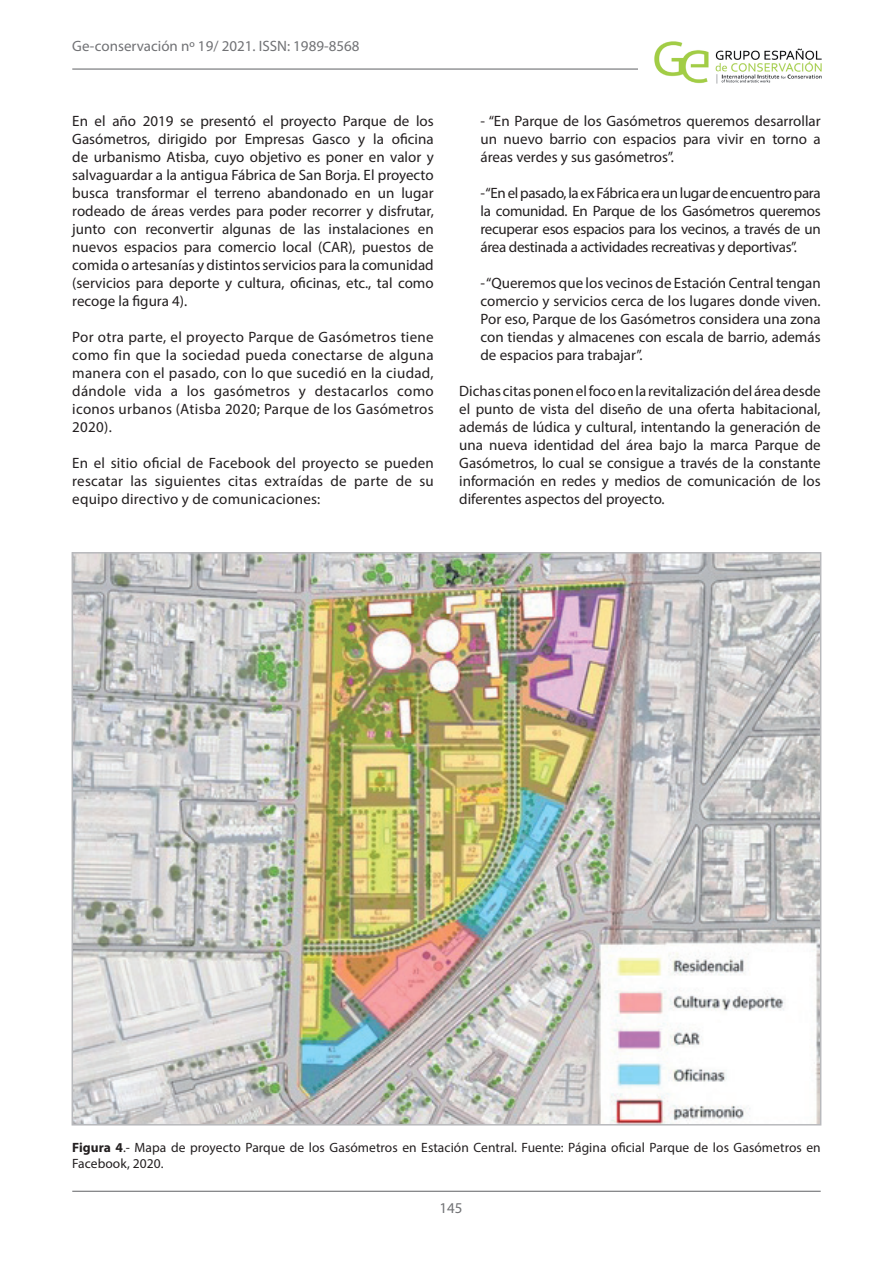
<style>
.page{position:relative;width:893px;height:1263px;background:#fff}
.page>*{position:absolute;margin:0;border:0;box-sizing:border-box;transform-origin:0 0}
.t1{font:15px/18px "Myriad Pro";color:#231f20;text-align:justify}
.t2{font:15px "Myriad Pro";color:#717275}
.t3{font:13.5px/16.5px "Myriad Pro";letter-spacing:.005em;color:#231f20}
.s1{font-weight:700}
</style>
<div class="page">
<hr style="left:72px;top:68px;width:567px;height:2px;background:#717275">
<hr style="left:72px;top:1191px;width:749px;height:1px;background:#717275">
<img style="left:654px;top:41px;width:168px;height:43px">
<img style="left:75px;top:555px;width:743px;height:567px">
<p class="t2" style="left:72px;top:37px;width:289px">Ge-conservación nº 19/ 2021. ISSN: 1989-8568</p>
<p class="t1" style="left:72px;top:112px;width:363px">En el año 2019 se presentó el proyecto Parque de los Gasómetros, dirigido por Empresas Gasco y la oficina de urbanismo Atisba, cuyo objetivo es poner en valor y salvaguardar a la antigua Fábrica de San Borja. El proyecto busca transformar el terreno abandonado en un lugar rodeado de áreas verdes para poder recorrer y disfrutar, junto con reconvertir algunas de las instalaciones en nuevos espacios para comercio local (CAR), puestos de comida o artesanías y distintos servicios para la comunidad (servicios para deporte y cultura, oficinas, etc., tal como recoge la figura 4).</p>
<p class="t1" style="left:72px;top:328px;width:363px">Por otra parte, el proyecto Parque de Gasómetros tiene como fin que la sociedad pueda conectarse de alguna manera con el pasado, con lo que sucedió en la ciudad, dándole vida a los gasómetros y destacarlos como iconos urbanos (Atisba 2020; Parque de los Gasómetros 2020).</p>
<p class="t1" style="left:72px;top:454px;width:363px">En el sitio oficial de Facebook del proyecto se pueden rescatar las siguientes citas extraídas de parte de su equipo directivo y de comunicaciones:</p>
<p class="t1" style="left:480px;top:112px;width:342px">- “En Parque de los Gasómetros queremos desarrollar un nuevo barrio con espacios para vivir en torno a áreas verdes y sus gasómetros”.</p>
<p class="t1" style="left:480px;top:184px;width:342px">- “En el pasado, la ex Fábrica era un lugar de encuentro para la comunidad. En Parque de los Gasómetros queremos recuperar esos espacios para los vecinos, a través de un área destinada a actividades recreativas y deportivas”.</p>
<p class="t1" style="left:480px;top:274px;width:342px">- “Queremos que los vecinos de Estación Central tengan comercio y servicios cerca de los lugares donde viven.<br>Por eso, Parque de los Gasómetros considera una zona con tiendas y almacenes con escala de barrio, además de espacios para trabajar”.</p>
<p class="t1" style="left:459px;top:382px;width:363px">Dichas citas ponen el foco en la revitalización del área desde el punto de vista del diseño de una oferta habitacional, además de lúdica y cultural, intentando la generación de una nueva identidad del área bajo la marca Parque de Gasómetros, lo cual se consigue a través de la constante información en redes y medios de comunicación de los diferentes aspectos del proyecto.</p>
<p class="t3" style="left:72px;top:1139px;width:750px"><span class="s1">Figura 4</span>.- Mapa de proyecto Parque de los Gasómetros en Estación Central. Fuente: Página oficial Parque de los Gasómetros en<br>Facebook, 2020.</p>
<p class="t2" style="left:439px;top:1198px;width:25px">145</p>
</div>
